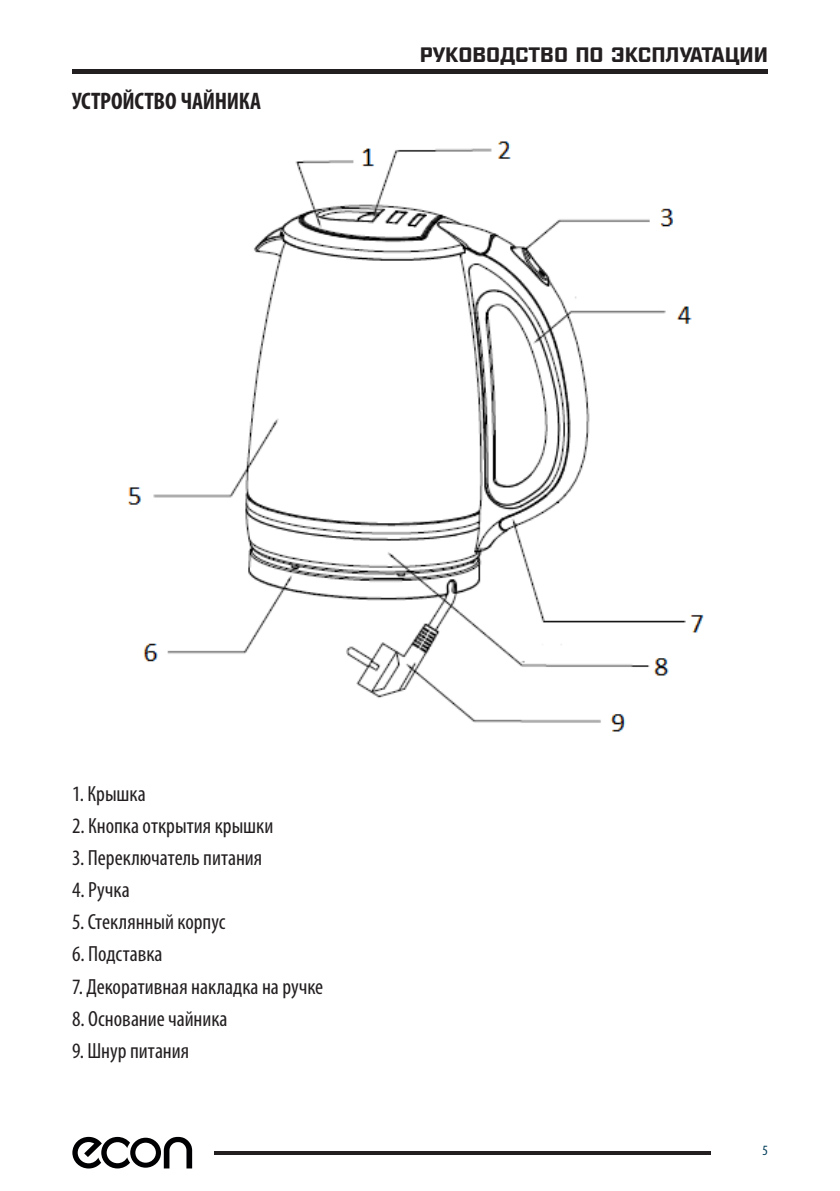
<style>
.page{position:relative;width:840px;height:1191px;background:#fff}
.page>*{position:absolute;margin:0;border:0;box-sizing:border-box;transform-origin:0 0}
.t1{font:700 24px "Match";color:#231f20}
.Стиль_абзаца_1{font:700 condensed 24px "Myriad Pro";letter-spacing:-.01em;color:#231f20}
.Основной_текст{font:condensed 22px "Myriad Pro";color:#231f20}
.t2{font:condensed 14.2px "Myriad Pro";color:#013d59}
</style>
<div class="page">
<hr style="left:72px;top:69px;width:695px;height:4px;background:#231f20">
<hr style="left:214px;top:1151px;width:496px;height:3px;background:#231f20">
<svg style="left:72px;top:1136px;width:120px;height:32px"></svg>
<img style="left:127px;top:141px;width:577px;height:591px">
<p class="Стиль_абзаца_1" style="left:72px;top:86px;width:190px">УСТРОЙСТВО ЧАЙНИКА</p>
<p class="t1" style="left:419px;top:39px;width:349px">руководство по эксплуатации</p>
<p class="Основной_текст" style="left:72px;top:780px;width:75px">1. Крышка</p>
<p class="Основной_текст" style="left:72px;top:812px;width:203px">2. Кнопка открытия крышки</p>
<p class="Основной_текст" style="left:72px;top:844px;width:192px">3. Переключатель питания</p>
<p class="Основной_текст" style="left:72px;top:876px;width:59px">4. Ручка</p>
<p class="Основной_текст" style="left:72px;top:908px;width:155px">5. Стеклянный корпус</p>
<p class="Основной_текст" style="left:72px;top:941px;width:92px">6. Подставка</p>
<p class="Основной_текст" style="left:72px;top:973px;width:252px">7. Декоративная накладка на ручке</p>
<p class="Основной_текст" style="left:72px;top:1005px;width:157px">8. Основание чайника</p>
<p class="Основной_текст" style="left:72px;top:1037px;width:119px">9. Шнур питания</p>
<p class="t2" style="left:762px;top:1141px;width:7px">5</p>
</div>
